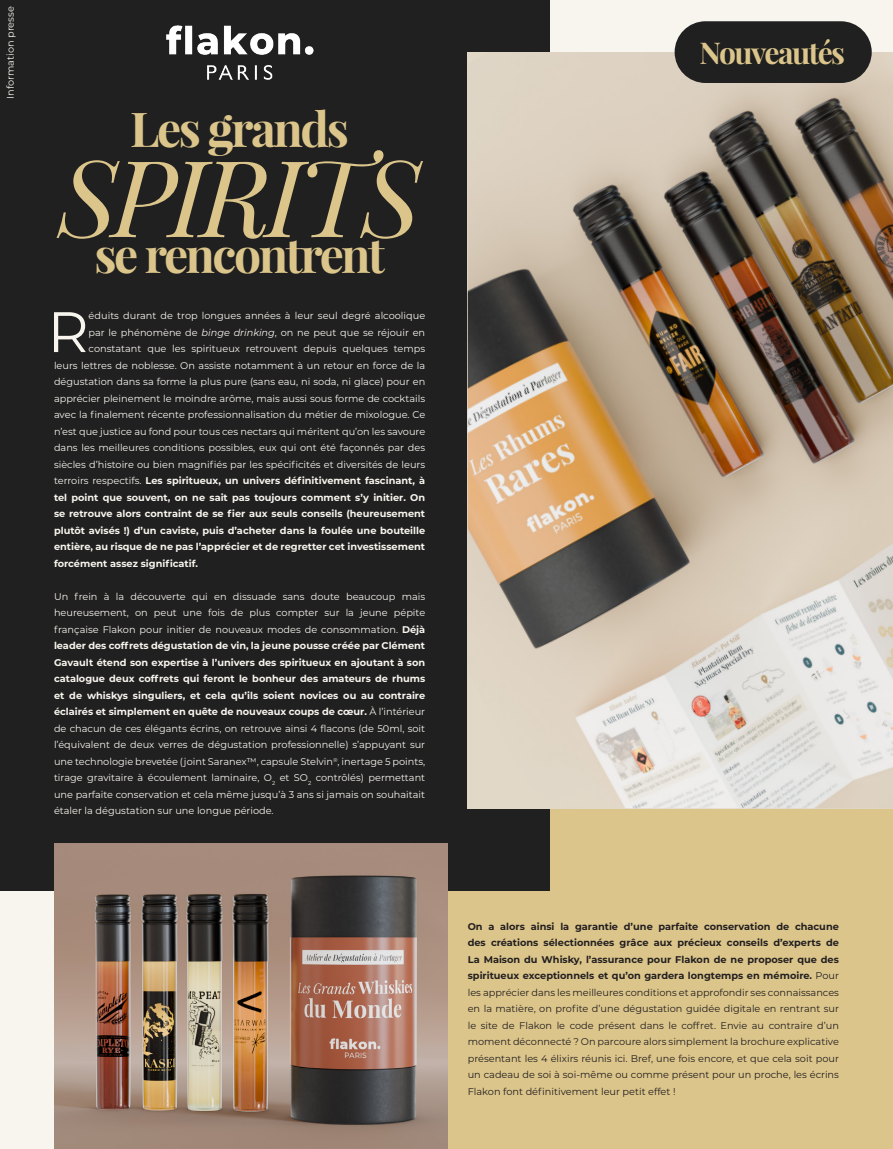
<style>
.page{position:relative;width:893px;height:1149px;background:#fff}
.page>*{position:absolute;margin:0;border:0;box-sizing:border-box;transform-origin:0 0}
.t1{font:italic 106.5px "Playfair Display";letter-spacing:-.05em;color:#dbc58b}
.t2{font:56.85px "Montserrat";color:#f8f5ee}
.t3{font:700 48px "Playfair Display";letter-spacing:-.05em;color:#dbc58b}
.t4{font:700 30px "Playfair Display";letter-spacing:-.05em;color:#dbc58b}
.t5{font:9.75px/16.5px "Montserrat";color:#f8f5ee;text-align:justify}
.t6{font:9.75px/16.5px "Montserrat";color:#231f20;text-align:justify}
.t7{font:700 9.75px "Montserrat";color:#f8f5ee}
.s1{font-style:italic}
.s2{font-weight:400}
.s3{font-weight:700}
</style>
<div class="page">
<div style="left:0;top:0;width:893px;height:1148px;background:#f8f5ee"></div>
<div style="left:446px;top:797px;width:447px;height:351px;background:#dbc58b"></div>
<div style="left:0;top:0;width:550px;height:890px;background:#202020"></div>
<img style="left:468px;top:52px;width:425px;height:756px">
<div style="left:675px;top:21px;width:197px;height:62px;background:#202020;border-radius:31px"></div>
<img style="left:166px;top:25px;width:148px;height:55px">
<img style="left:54px;top:843px;width:394px;height:305px">
<p class="t5" style="left:2px;top:99px;width:94px;rotate:-90deg">Information presse</p>
<p class="t3" style="left:130px;top:99px;width:220px">Les grands</p>
<p class="t1" style="left:58px;top:126px;width:364px">SPIRITS</p>
<p class="t3" style="left:94px;top:225px;width:292px">se rencontrent</p>
<p class="t2" style="left:48px;top:293px;width:43px">R</p>
<p class="t5" style="left:89px;top:307px;width:338px">éduits durant de trop longues années à leur seul degré alcoolique</p>
<p class="t5" style="left:89px;top:323px;width:338px">par le phénomène de <span class="s1">binge drinking</span>, on ne peut que se réjouir en</p>
<p class="t5" style="left:89px;top:340px;width:338px">constatant que les spiritueux retrouvent depuis quelques temps</p>
<p class="t5" style="left:54px;top:356px;width:373px">leurs lettres de noblesse. On assiste notamment à un retour en force de la</p>
<p class="t5" style="left:54px;top:373px;width:373px">dégustation dans sa forme la plus pure (sans eau, ni soda, ni glace) pour en</p>
<p class="t5" style="left:54px;top:389px;width:373px">apprécier pleinement le moindre arôme, mais aussi sous forme de cocktails</p>
<p class="t5" style="left:54px;top:406px;width:373px">avec la finalement récente professionnalisation du métier de mixologue. Ce</p>
<p class="t5" style="left:54px;top:422px;width:373px">n’est que justice au fond pour tous ces nectars qui méritent qu’on les savoure</p>
<p class="t5" style="left:54px;top:439px;width:373px">dans les meilleures conditions possibles, eux qui ont été façonnés par des</p>
<p class="t5" style="left:54px;top:455px;width:373px">siècles d’histoire ou bien magnifiés par les spécificités et diversités de leurs</p>
<p class="t7" style="left:54px;top:473px;width:373px"><span class="s2">terroirs respectifs.</span> Les spiritueux, un univers définitivement fascinant, à</p>
<p class="t7" style="left:54px;top:490px;width:373px">tel point que souvent, on ne sait pas toujours comment s’y initier. On</p>
<p class="t7" style="left:54px;top:506px;width:373px">se retrouve alors contraint de se fier aux seuls conseils (heureusement</p>
<p class="t7" style="left:54px;top:523px;width:373px">plutôt avisés !) d’un caviste, puis d’acheter dans la foulée une bouteille</p>
<p class="t7" style="left:54px;top:539px;width:373px">entière, au risque de ne pas l’apprécier et de regretter cet investissement</p>
<p class="t7" style="left:54px;top:556px;width:146px">forcément assez significatif.</p>
<p class="t5" style="left:54px;top:587px;width:373px">Un frein à la découverte qui en dissuade sans doute beaucoup mais heureusement, on peut une fois de plus compter sur la jeune pépite française Flakon pour initier de nouveaux modes de consommation. <span class="s3">Déjà leader des coffrets dégustation de vin, la jeune pousse créée par Clément Gavault étend son expertise à l’univers des spiritueux en ajoutant à son catalogue deux coffrets qui feront le bonheur des amateurs de rhums et de whiskys singuliers, et cela qu’ils soient novices ou au contraire éclairés et simplement en quête de nouveaux coups de cœur.</span> À l’intérieur de chacun de ces élégants écrins, on retrouve ainsi 4 flacons (de 50ml, soit l’équivalent de deux verres de dégustation professionnelle) s’appuyant sur une technologie brevetée (joint Saranex™, capsule Stelvin<sup>®</sup>, inertage 5 points, tirage gravitaire à écoulement laminaire, O<sub>2</sub> et SO<sub>2</sub> contrôlés) permettant une parfaite conservation et cela même jusqu’à 3 ans si jamais on souhaitait étaler la dégustation sur une longue période.</p>
<p class="t4" style="left:700px;top:34px;width:147px">Nouveautés</p>
<p class="t6" style="left:468px;top:917px;width:373px"><span class="s3">On a alors ainsi la garantie d’une parfaite conservation de chacune des créations sélectionnées grâce aux précieux conseils d’experts de La Maison du Whisky, l’assurance pour Flakon de ne proposer que des spiritueux exceptionnels et qu’on gardera longtemps en mémoire.</span> Pour les apprécier dans les meilleures conditions et approfondir ses connaissances en la matière, on profite d’une dégustation guidée digitale en rentrant sur le site de Flakon le code présent dans le coffret. Envie au contraire d’un moment déconnecté ? On parcoure alors simplement la brochure explicative présentant les 4 élixirs réunis ici. Bref, une fois encore, et que cela soit pour un cadeau de soi à soi-même ou comme présent pour un proche, les écrins Flakon font définitivement leur petit effet !</p>
</div>
